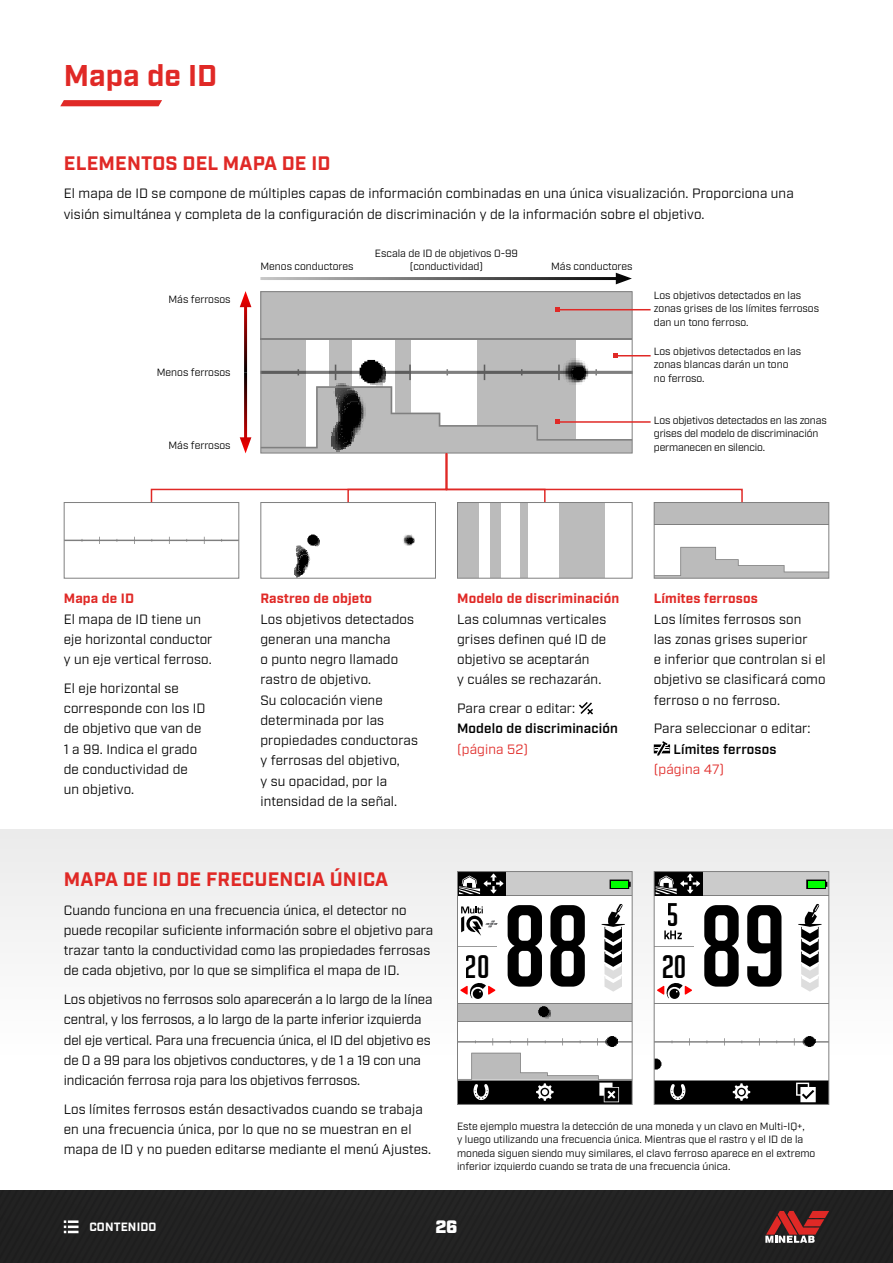
<style>
.page{position:relative;width:893px;height:1263px;background:#fff}
.page>*{position:absolute;margin:0;border:0;box-sizing:border-box;transform-origin:0 0}
.t1{font:116.4px "Target ID Mono";color:#000}
.t2{font:32.7px/51.6px "Target ID Mono";color:#000}
.t3{font:700 30px "Industry";color:#e02926}
.t4{font:700 19.5px "Industry";letter-spacing:.01em;color:#e02926}
.t5{font:900 18px "Industry";color:#fff}
.t6{font:13.5px/20.2px "Industry";letter-spacing:.01em;color:#000}
.t7{font:13.5px/20.2px "Industry";letter-spacing:-.01em;color:#000}
.t8{font:700 13.5px "Industry";letter-spacing:.01em;color:#e02926}
.t9{font:600 13.5px "Industry";letter-spacing:.01em;color:#000}
.t10{font:13.5px "Industry";letter-spacing:.01em;color:#e02926}
.t11{font:700 12px "Industry";letter-spacing:.01em;color:#fff}
.t12{font:10.5px/13.5px "Industry";color:#000}
</style>
<div class="page">
<div style="left:0;top:829px;width:893px;height:434px;background:linear-gradient(to right,#f8f8f8,#f9f9f9)"></div>
<div style="left:0;top:1191px;width:893px;height:72px;background:#222"></div>
<svg style="left:60px;top:100px;width:102px;height:6px"></svg>
<svg style="left:765px;top:1211px;width:64px;height:32px;background:#863c3b"></svg>
<svg style="left:64px;top:1220px;width:15px;height:13px"></svg>
<div style="left:261px;top:292px;width:371px;height:46px;background:#bbb"></div>
<div style="left:261px;top:292px;width:44px;height:161px;background:#bbb"></div>
<div style="left:330px;top:292px;width:22px;height:161px;background:#bbb"></div>
<div style="left:477px;top:292px;width:98px;height:161px;background:#bbb"></div>
<div style="left:395px;top:292px;width:16px;height:161px;background:#bbb"></div>
<hr style="left:261px;top:338px;width:371px;height:2px;background:#7f7f7f">
<div style="left:654px;top:502px;width:175px;height:22px;background:#bbb"></div>
<hr style="left:654px;top:524px;width:175px;height:1px;background:#7f7f7f">
<svg style="left:656px;top:547px;width:171px;height:30px"></svg>
<div style="left:654px;top:502px;width:175px;height:77px;border:1px solid #808080"></div>
<div style="left:457px;top:502px;width:22px;height:76px;background:#bbb"></div>
<div style="left:490px;top:502px;width:10px;height:76px;background:#bbb"></div>
<div style="left:559px;top:502px;width:46px;height:76px;background:#bbb"></div>
<div style="left:521px;top:502px;width:7px;height:76px;background:#bbb"></div>
<div style="left:457px;top:502px;width:175px;height:77px;border:1px solid #808080"></div>
<svg style="left:403px;top:534px;width:12px;height:12px"></svg>
<svg style="left:294px;top:534px;width:26px;height:43px"></svg>
<div style="left:260px;top:502px;width:176px;height:77px;border:1px solid #808080"></div>
<svg style="left:66px;top:537px;width:171px;height:7px"></svg>
<div style="left:64px;top:502px;width:175px;height:77px;border:1px solid #808080"></div>
<div style="left:457px;top:871px;width:175px;height:233px;background:#fff"></div>
<div style="left:457px;top:1004px;width:175px;height:17px;background:#bbb"></div>
<hr style="left:457px;top:1021px;width:175px;height:1px;background:#7f7f7f">
<div style="left:457px;top:1080px;width:175px;height:24px;background:#000"></div>
<svg style="left:459px;top:1053px;width:171px;height:49px"></svg>
<hr style="left:457px;top:1003px;width:175px;height:1px;background:#7f7f7f">
<hr style="left:457px;top:1080px;width:175px;height:1px;background:#7f7f7f">
<svg style="left:602px;top:904px;width:23px;height:88px"></svg>
<svg style="left:461px;top:906px;width:37px;height:30px"></svg>
<div style="left:457px;top:871px;width:175px;height:25px;background:#cbcbcb"></div>
<hr style="left:457px;top:895px;width:175px;height:1px;background:#7f7f7f">
<div style="left:481px;top:871px;width:24px;height:24px;background:#000"></div>
<div style="left:457px;top:871px;width:24px;height:24px;background:#000"></div>
<svg style="left:459px;top:874px;width:44px;height:20px"></svg>
<svg style="left:610px;top:879px;width:20px;height:10px"></svg>
<div style="left:611px;top:881px;width:17px;height:6px;background:#0f0"></div>
<svg style="left:459px;top:1036px;width:171px;height:11px"></svg>
<svg style="left:538px;top:1006px;width:13px;height:13px"></svg>
<svg style="left:460px;top:983px;width:35px;height:16px"></svg>
<hr style="left:457px;top:946px;width:40px;height:1px;background:#999">
<div style="left:457px;top:871px;width:175px;height:234px;border:1px solid #808080"></div>
<div style="left:654px;top:871px;width:175px;height:233px;background:#fff"></div>
<div style="left:654px;top:1080px;width:175px;height:24px;background:#000"></div>
<svg style="left:670px;top:1084px;width:15px;height:16px"></svg>
<svg style="left:733px;top:1083px;width:17px;height:18px"></svg>
<hr style="left:654px;top:1003px;width:175px;height:1px;background:#7f7f7f">
<hr style="left:654px;top:1080px;width:175px;height:1px;background:#7f7f7f">
<svg style="left:798px;top:904px;width:23px;height:88px"></svg>
<svg style="left:657px;top:983px;width:35px;height:16px"></svg>
<div style="left:654px;top:871px;width:175px;height:25px;background:#cbcbcb"></div>
<hr style="left:654px;top:895px;width:175px;height:1px;background:#7f7f7f">
<div style="left:678px;top:871px;width:24px;height:24px;background:#000"></div>
<div style="left:654px;top:871px;width:24px;height:24px;background:#000"></div>
<svg style="left:656px;top:874px;width:44px;height:20px"></svg>
<svg style="left:806px;top:879px;width:21px;height:10px"></svg>
<div style="left:808px;top:881px;width:16px;height:6px;background:#0f0"></div>
<svg style="left:664px;top:930px;width:18px;height:9px"></svg>
<svg style="left:656px;top:1036px;width:171px;height:11px"></svg>
<svg style="left:796px;top:1082px;width:20px;height:20px"></svg>
<hr style="left:654px;top:946px;width:39px;height:1px;background:#999">
<svg style="left:656px;top:1058px;width:5px;height:11px"></svg>
<div style="left:654px;top:871px;width:175px;height:234px;border:1px solid #808080"></div>
<svg style="left:616px;top:273px;width:16px;height:11px"></svg>
<svg style="left:240px;top:291px;width:11px;height:16px"></svg>
<svg style="left:150px;top:353px;width:593px;height:151px"></svg>
<svg style="left:654px;top:741px;width:16px;height:15px"></svg>
<svg style="left:579px;top:702px;width:14px;height:12px"></svg>
<hr style="left:558px;top:309px;width:93px;height:1px;background:#e02926">
<svg style="left:555px;top:307px;width:5px;height:5px"></svg>
<h3 class="t3" style="left:64px;top:58px;width:155px">Mapa de ID</h3>
<h3 class="t4" style="left:64px;top:151px;width:268px">ELEMENTOS DEL MAPA DE ID</h3>
<p class="t6" style="left:64px;top:184px;width:731px">El mapa de ID se compone de múltiples capas de información combinadas en una única visualización. Proporciona una visión simultánea y completa de la configuración de discriminación y de la información sobre el objetivo.</p>
<p class="t12" style="left:168px;top:293px;width:64px">Más ferrosos</p>
<p class="t12" style="left:157px;top:366px;width:75px">Menos ferrosos</p>
<p class="t12" style="left:168px;top:439px;width:64px">Más ferrosos</p>
<p class="t12" style="left:375px;top:246px;width:145px;text-align:center">Escala de ID de objetivos 0-99 (conductividad)</p>
<p class="t12" style="left:260px;top:260px;width:95px">Menos conductores</p>
<p class="t12" style="left:551px;top:260px;width:83px">Más conductores</p>
<p class="t12" style="left:654px;top:289px;width:167px">Los objetivos detectados en las zonas grises de los límites ferrosos dan un tono ferroso.</p>
<p class="t12" style="left:654px;top:345px;width:149px">Los objetivos detectados en las zonas blancas darán un tono no ferroso.</p>
<p class="t12" style="left:654px;top:413px;width:174px">Los objetivos detectados en las zonas grises del modelo de discriminación permanecen en silencio.</p>
<p class="t8" style="left:64px;top:591px;width:72px">Mapa de ID</p>
<p class="t6" style="left:64px;top:609px;width:150px">El mapa de ID tiene un eje horizontal conductor y un eje vertical ferroso.</p>
<p class="t6" style="left:64px;top:678px;width:143px">El eje horizontal se corresponde con los ID de objetivo que van de<br>1 a 99. Indica el grado de conductividad de un objetivo.</p>
<p class="t8" style="left:260px;top:591px;width:113px">Rastreo de objeto</p>
<p class="t6" style="left:260px;top:609px;width:159px">Los objetivos detectados generan una mancha<br>o punto negro llamado rastro de objetivo.<br>Su colocación viene determinada por las propiedades conductoras y ferrosas del objetivo,<br>y su opacidad, por la intensidad de la señal.</p>
<p class="t8" style="left:457px;top:591px;width:164px">Modelo de discriminación</p>
<p class="t6" style="left:457px;top:609px;width:151px">Las columnas verticales grises definen qué ID de objetivo se aceptarán<br>y cuáles se rechazarán.</p>
<p class="t6" style="left:457px;top:699px;width:120px">Para crear o editar:</p>
<p class="t9" style="left:457px;top:721px;width:162px">Modelo de discriminación</p>
<p class="t10" style="left:457px;top:741px;width:73px">(página 52)</p>
<p class="t8" style="left:654px;top:591px;width:106px">Límites ferrosos</p>
<p class="t6" style="left:654px;top:609px;width:173px">Los límites ferrosos son<br>las zonas grises superior<br>e inferior que controlan si el objetivo se clasificará como ferroso o no ferroso.</p>
<p class="t6" style="left:654px;top:719px;width:158px">Para seleccionar o editar:</p>
<p class="t9" style="left:674px;top:741px;width:104px">Límites ferrosos</p>
<p class="t10" style="left:654px;top:761px;width:72px">(página 47)</p>
<h3 class="t4" style="left:64px;top:867px;width:326px">MAPA DE ID DE FRECUENCIA ÚNICA</h3>
<p class="t6" style="left:64px;top:900px;width:371px">Cuando funciona en una frecuencia única, el detector no puede recopilar suficiente información sobre el objetivo para trazar tanto la conductividad como las propiedades ferrosas de cada objetivo, por lo que se simplifica el mapa de ID.</p>
<p class="t7" style="left:64px;top:990px;width:370px">Los objetivos no ferrosos solo aparecerán a lo largo de la línea central, y los ferrosos, a lo largo de la parte inferior izquierda del eje vertical. Para una frecuencia única, el ID del objetivo es de 0 a 99 para los objetivos conductores, y de 1 a 19 con una indicación ferrosa roja para los objetivos ferrosos.</p>
<p class="t6" style="left:64px;top:1099px;width:367px">Los límites ferrosos están desactivados cuando se trabaja en una frecuencia única, por lo que no se muestran en el mapa de ID y no pueden editarse mediante el menú Ajustes.</p>
<h2 class="t2" style="left:465px;top:941px;width:26px">20</h2>
<h2 class="t2" style="left:661px;top:889px;width:26px">5<br>20</h2>
<h1 class="t1" style="left:503px;top:878px;width:285px">88 89</h1>
<p class="t12" style="left:457px;top:1119px;width:360px">Este ejemplo muestra la detección de una moneda y un clavo en Multi-IQ+,<br>y luego utilizando una frecuencia única. Mientras que el rastro y el ID de la moneda siguen siendo muy similares, el clavo ferroso aparece en el extremo inferior izquierdo cuando se trata de una frecuencia única.</p>
<p class="t11" style="left:89px;top:1220px;width:69px">CONTENIDO</p>
<h3 class="t5" style="left:435px;top:1216px;width:24px">26</h3>
</div>
